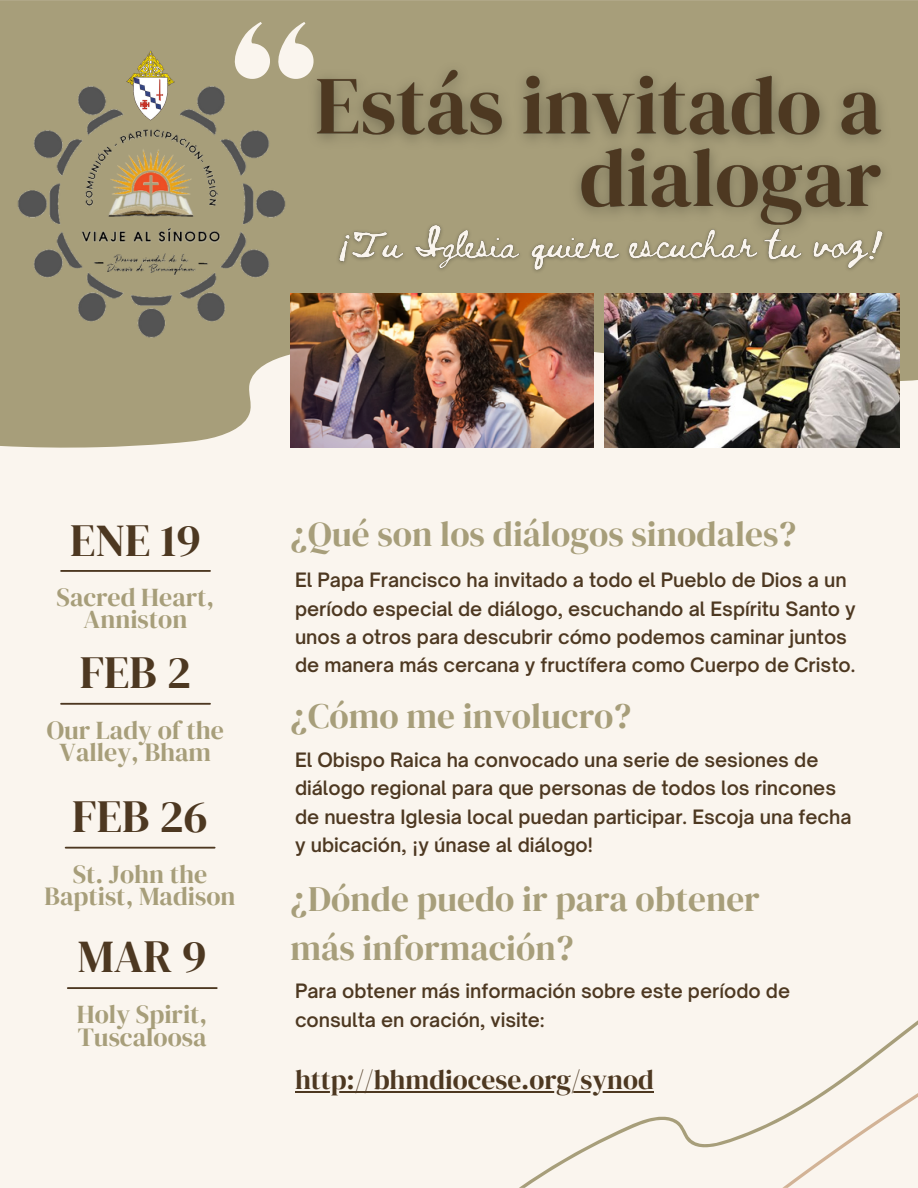
<style>
.page{position:relative;width:918px;height:1188px;background:#faf5ee}
.page>*{position:absolute;margin:0;border:0;box-sizing:border-box;transform-origin:0 0}
.t1{font:45.6px "DM Serif Display";color:#4d3821}
.t2{font:35.25px/49.1px "DM Serif Display";color:#a79e7a}
.t3{font:27.45px "DM Serif Display";color:#4d3821}
.t4{font:25.95px/22.2px "DM Serif Display";color:#a79e7a;text-align:center}
.t5{font:600 18.9px/28.5px "Open Sauce One";color:#4d3821}
</style>
<div class="page">
<svg style="left:519px;top:1020px;width:399px;height:168px"></svg>
<svg style="left:782px;top:1069px;width:136px;height:119px"></svg>
<hr style="left:61px;top:570px;width:149px;height:2px;background:#4d3821">
<hr style="left:61px;top:703px;width:149px;height:2px;background:#4d3821">
<hr style="left:66px;top:847px;width:149px;height:2px;background:#4d3821">
<hr style="left:68px;top:987px;width:149px;height:2px;background:#4d3821">
<hr style="left:295px;top:1091px;width:359px;height:2px;background:#4d3821">
<svg style="left:0;top:0;width:918px;height:448px;background:#ada482"></svg>
<svg style="left:235px;top:22px;width:79px;height:28px"></svg>
<img style="left:604px;top:293px;width:295px;height:154px">
<img style="left:290px;top:293px;width:303px;height:154px">
<img style="left:6px;top:50px;width:289px;height:290px">
<img style="left:125px;top:50px;width:51px;height:70px">
<img style="left:294px;top:31px;width:608px;height:225px">
<img style="left:331px;top:207px;width:560px;height:75px">
<p class="t1" style="left:70px;top:508px;width:132px">ENE 19</p>
<p class="t4" style="left:57px;top:586px;width:159px">Sacred Heart,<br>Anniston</p>
<p class="t1" style="left:80px;top:640px;width:113px">FEB 2</p>
<p class="t4" style="left:47px;top:719px;width:179px">Our Lady of the<br>Valley, Bham</p>
<p class="t1" style="left:72px;top:784px;width:137px">FEB 26</p>
<p class="t4" style="left:45px;top:863px;width:193px">St. John the<br>Baptist, Madison</p>
<p class="t1" style="left:78px;top:925px;width:130px">MAR 9</p>
<p class="t4" style="left:77px;top:1003px;width:132px;text-align:left">Holy Spirit,<br>Tuscaloosa</p>
<p class="t2" style="left:290px;top:510px;width:507px">¿Qué son los diálogos sinodales?</p>
<p class="t5" style="left:295px;top:566px;width:562px">El Papa Francisco ha invitado a todo el Pueblo de Dios a un período especial de diálogo, escuchando al Espíritu Santo y unos a otros para descubrir cómo podemos caminar juntos de manera más cercana y fructífera como Cuerpo de Cristo.</p>
<p class="t2" style="left:290px;top:691px;width:342px">¿Cómo me involucro?</p>
<p class="t5" style="left:295px;top:745px;width:558px">El Obispo Raica ha convocado una serie de sesiones de diálogo regional para que personas de todos los rincones de nuestra Iglesia local puedan participar. Escoja una fecha y ubicación, ¡y únase al diálogo!</p>
<p class="t2" style="left:290px;top:874px;width:471px">¿Dónde puedo ir para obtener más información?</p>
<p class="t5" style="left:295px;top:977px;width:497px">Para obtener más información sobre este período de consulta en oración, visite:</p>
<p class="t3" style="left:295px;top:1061px;width:360px">http://bhmdiocese.org/synod</p>
</div>
